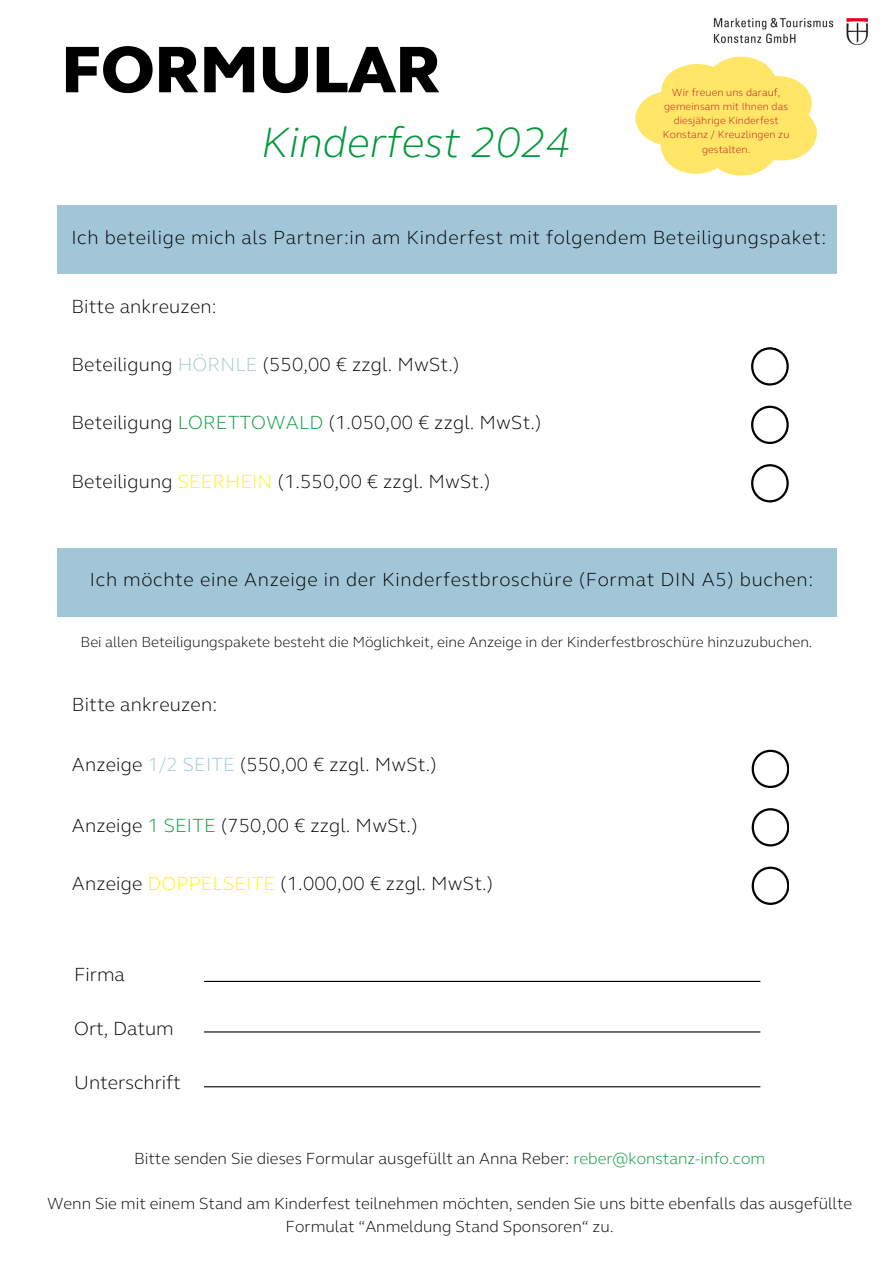
<style>
.page{position:relative;width:894px;height:1264px;background:#fff}
.page>*{position:absolute;margin:0;border:0;box-sizing:border-box;transform-origin:0 0}
.t1{font:800 67.5px "FS Elliot Pro";color:#000}
.t2{font:italic 300 43.5px "FS Elliot Pro";color:#00983b}
.t3{font:300 19.5px "FS Elliot Pro";letter-spacing:.01em;color:#000}
.t4{font:300 19.5px "FS Elliot Pro";letter-spacing:.035em;color:#000}
.t5{font:300 16.5px/22.5px "FS Elliot Pro";color:#000;text-align:center}
.t6{font:300 15px "FS Elliot Pro";color:#000}
.t7{font:300 10.65px/14.1px "FS Elliot Pro";letter-spacing:.01em;color:#be1522;text-align:center}
.s1{color:#a0c6d8}
.s2{color:#00983b}
.s3{color:#ffef11}
</style>
<div class="page">
<div style="left:57px;top:206px;width:779px;height:68px;background:#a0c6d8"></div>
<svg style="left:751px;top:347px;width:37px;height:38px"></svg>
<svg style="left:751px;top:406px;width:37px;height:38px"></svg>
<svg style="left:751px;top:464px;width:37px;height:38px"></svg>
<svg style="left:635px;top:65px;width:181px;height:111px"></svg>
<div style="left:58px;top:548px;width:778px;height:69px;background:#a0c6d8"></div>
<svg style="left:751px;top:749px;width:37px;height:39px"></svg>
<svg style="left:751px;top:808px;width:37px;height:38px"></svg>
<svg style="left:751px;top:866px;width:37px;height:38px"></svg>
<hr style="left:204px;top:980px;width:556px;height:1px;background:#000">
<hr style="left:204px;top:1031px;width:556px;height:1px;background:#000">
<hr style="left:204px;top:1086px;width:556px;height:1px;background:#000">
<img style="left:688px;top:18px;width:181px;height:54px">
<p class="t1" style="left:61px;top:42px;width:381px">FORMULAR</p>
<p class="t2" style="left:261px;top:116px;width:311px">Kinderfest 2024</p>
<h4 class="t7" style="left:662px;top:86px;width:128px">Wir freuen uns darauf, gemeinsam mit Ihnen das diesjährige Kinderfest<br>Konstanz / Kreuzlingen zu gestalten.</h4>
<h3 class="t4" style="left:71px;top:229px;width:756px">Ich beteilige mich als Partner:in am Kinderfest mit folgendem Beteiligungspaket:</h3>
<h3 class="t3" style="left:71px;top:298px;width:147px">Bitte ankreuzen:</h3>
<p class="t3" style="left:71px;top:356px;width:389px">Beteiligung <span class="s1">HÖRNLE</span> (550,00 € zzgl. MwSt.)</p>
<p class="t3" style="left:71px;top:414px;width:471px">Beteiligung <span class="s2">LORETTOWALD</span> (1.050,00 € zzgl. MwSt.)</p>
<p class="t3" style="left:71px;top:473px;width:420px">Beteiligung <span class="s3">SEERHEIN</span> (1.550,00 € zzgl. MwSt.)</p>
<p class="t4" style="left:90px;top:571px;width:724px">Ich möchte eine Anzeige in der Kinderfestbroschüre (Format DIN A5) buchen:</p>
<h4 class="t6" style="left:81px;top:635px;width:733px">Bei allen Beteiligungspakete besteht die Möglichkeit, eine Anzeige in der Kinderfestbroschüre hinzuzubuchen.</h4>
<p class="t3" style="left:72px;top:696px;width:147px">Bitte ankreuzen:</p>
<p class="t3" style="left:72px;top:756px;width:366px">Anzeige <span class="s1">1/2 SEITE</span> (550,00 € zzgl. MwSt.)</p>
<p class="t3" style="left:72px;top:817px;width:347px">Anzeige <span class="s2">1 SEITE</span> (750,00 € zzgl. MwSt.)</p>
<h3 class="t3" style="left:72px;top:875px;width:423px">Anzeige <span class="s3">DOPPELSEITE</span> (1.000,00 € zzgl. MwSt.)</h3>
<h1 class="t3" style="left:74px;top:966px;width:52px">Firma</h1>
<p class="t3" style="left:74px;top:1020px;width:101px">Ort, Datum</p>
<h2 class="t3" style="left:74px;top:1074px;width:108px">Unterschrift</h2>
<h3 class="t5" style="left:134px;top:1148px;width:632px">Bitte senden Sie dieses Formular ausgefüllt an Anna Reber: <span class="s2">reber@konstanz-info.com</span></h3>
<h3 class="t5" style="left:47px;top:1193px;width:806px">Wenn Sie mit einem Stand am Kinderfest teilnehmen möchten, senden Sie uns bitte ebenfalls das ausgefüllte<br>Formulat “Anmeldung Stand Sponsoren“ zu.</h3>
</div>
